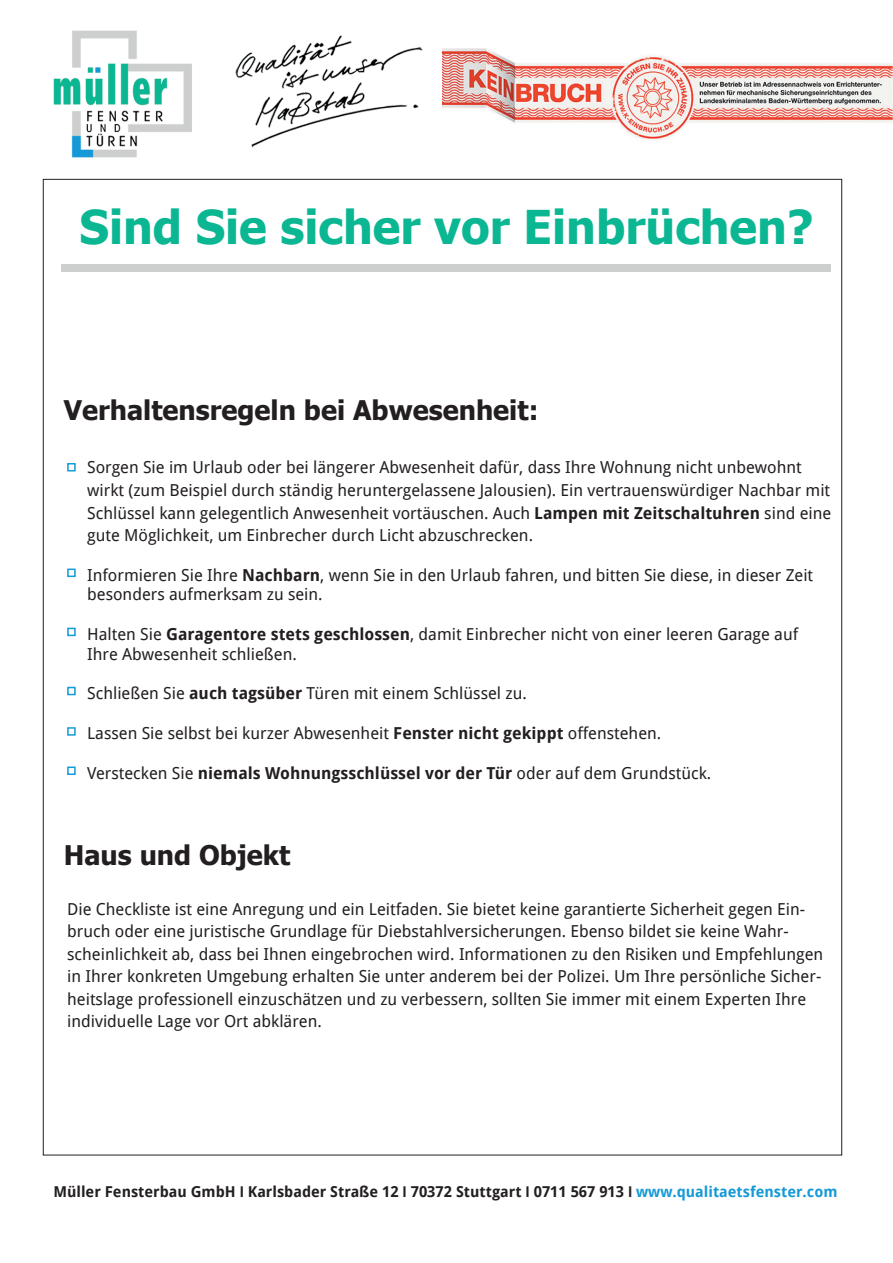
<style>
.page{position:relative;width:893px;height:1263px;background:#fff}
.page>*{position:absolute;margin:0;border:0;box-sizing:border-box;transform-origin:0 0}
.t1{font:700 46.5px "Tahoma";color:#0bb693}
.t2{font:700 27px "Tahoma";color:#231f20}
.t3{font:16.5px/22.5px "Droid Sans";color:#231f20}
.t4{font:700 15px "Droid Sans";color:#231f20}
.s1{font-weight:700}
.s2{font-family:"Raleway"}
.s3{color:#169ad7}
</style>
<div class="page">
<img style="left:53px;top:30px;width:370px;height:128px">
<img style="left:442px;top:48px;width:451px;height:92px">
<div style="left:67px;top:463px;width:9px;height:8px;border:2px solid #169ad7"></div>
<div style="left:67px;top:568px;width:9px;height:9px;border:2px solid #169ad7"></div>
<div style="left:67px;top:628px;width:9px;height:8px;border:2px solid #169ad7"></div>
<div style="left:67px;top:687px;width:9px;height:8px;border:2px solid #169ad7"></div>
<div style="left:67px;top:727px;width:9px;height:9px;border:2px solid #169ad7"></div>
<div style="left:67px;top:766px;width:9px;height:9px;border:2px solid #169ad7"></div>
<div style="left:61px;top:264px;width:770px;height:7px;background:#cdcfcf"></div>
<h1 class="t1" style="left:80px;top:194px;width:735px">Sind Sie sicher vor Einbrüchen?</h1>
<h2 class="t2" style="left:64px;top:391px;width:476px">Verhaltensregeln bei Abwesenheit:</h2>
<p class="t3" style="left:87px;top:456px;width:746px">Sorgen Sie im Urlaub oder bei längerer Abwesenheit dafür, dass Ihre Wohnung nicht unbewohnt wirkt (zum Beispiel durch ständig heruntergelassene Jalousien). Ein vertrauenswürdiger Nachbar mit Schlüssel kann gelegentlich Anwesenheit vortäuschen. Auch <span class="s1">Lampen mit Zeitschaltuhren</span> sind eine gute Möglichkeit, um Einbrecher durch Licht abzuschrecken.</p>
<p class="t3" style="left:87px;top:564px;width:728px;line-height:19.8px">Informieren Sie Ihre <span class="s1">Nachbarn</span>, wenn Sie in den Urlaub fahren, und bitten Sie diese, in dieser Zeit besonders aufmerksam zu sein.</p>
<p class="t3" style="left:87px;top:624px;width:712px;line-height:19.8px">Halten Sie <span class="s1">Garagentore stets geschlossen</span>, damit Einbrecher nicht von einer leeren Garage auf<br>Ihre Abwesenheit schließen.</p>
<p class="t3" style="left:87px;top:682px;width:441px">Schließen Sie <span class="s1">auch tagsüber</span> Türen mit einem Schlüssel zu.</p>
<p class="t3" style="left:87px;top:721px;width:576px">Lassen Sie selbst bei kurzer Abwesenheit <span class="s1">Fenster nicht gekippt</span> offenstehen.</p>
<p class="t3" style="left:87px;top:761px;width:626px">Verstecken Sie <span class="s1">niemals Wohnungsschlüssel vor der Tür</span> oder auf dem Grundstück.</p>
<h2 class="t2" style="left:64px;top:836px;width:228px">Haus und Objekt</h2>
<p class="t3" style="left:67px;top:897px;width:757px">Die Checkliste ist eine Anregung und ein Leitfaden. Sie bietet keine garantierte Sicherheit gegen Ein&shy;bruch oder eine juristische Grundlage für Diebstahlversicherungen. Ebenso bildet sie keine Wahr&shy;scheinlichkeit ab, dass bei Ihnen eingebrochen wird. Informationen zu den Risiken und Empfehlungen in Ihrer konkreten Umgebung erhalten Sie unter anderem bei der Polizei. Um Ihre persönliche Sicher&shy;heitslage professionell einzuschätzen und zu verbessern, sollten Sie immer mit einem Experten Ihre individuelle Lage vor Ort abklären.</p>
<p class="t4" style="left:53px;top:1181px;width:786px">Müller Fensterbau GmbH <span class="s2">I</span> Karlsbader Straße 12 <span class="s2">I</span> 70372 Stuttgart <span class="s2">I</span> 0711 567 913 <span class="s2">I</span> <span class="s3">www.qualitaetsfenster.com</span></p>
</div>
